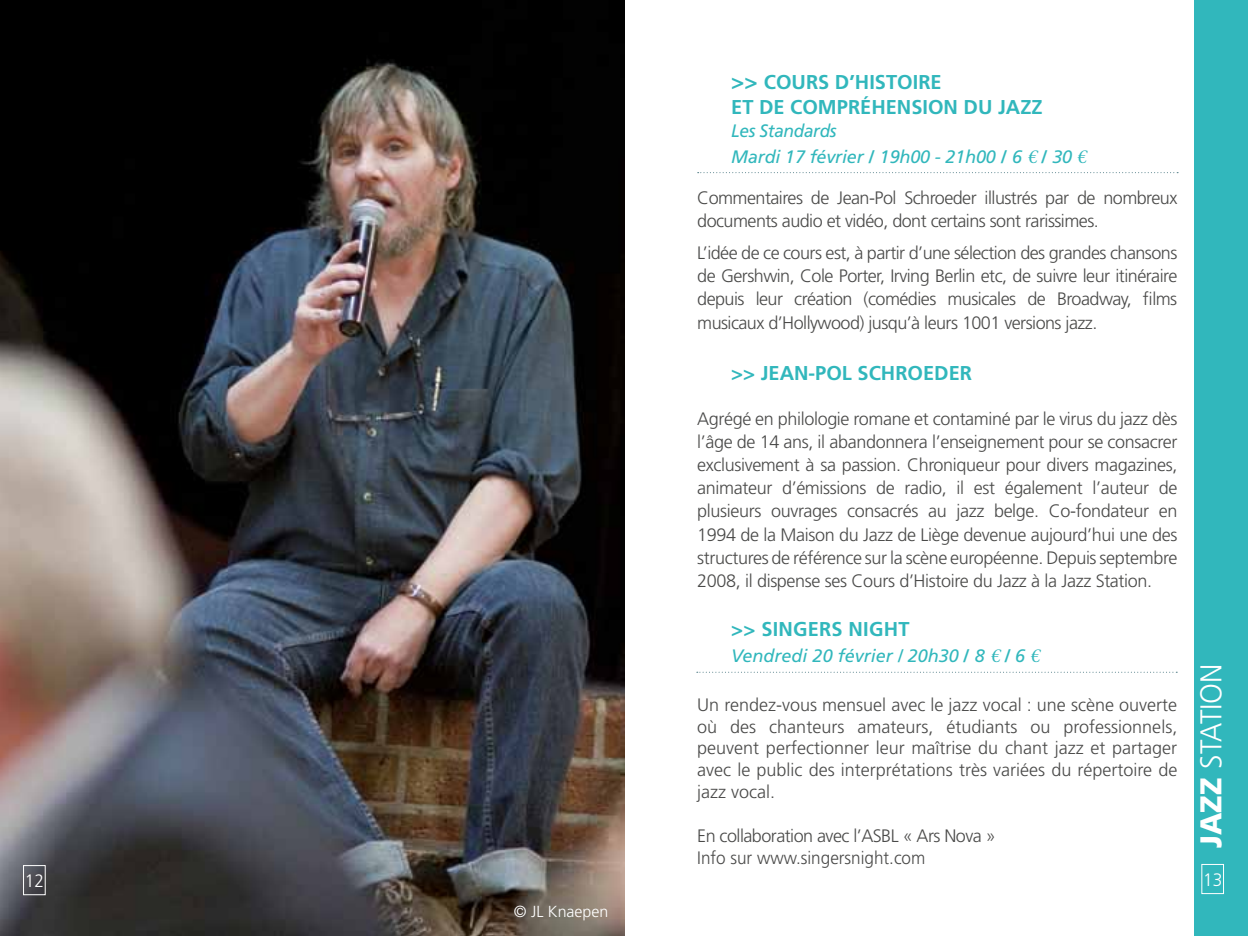
<style>
.page{position:relative;width:1248px;height:936px;background:#fff}
.page>*{position:absolute;margin:0;border:0;box-sizing:border-box;transform-origin:0 0}
.t1{font:300 30px "Frutiger";color:#fff;scale:.96 1}
.t2{font:700 20px/25.6px "Frutiger";color:#31b7bc}
.t3{font:300 18px/23.2px "Frutiger";letter-spacing:-.03em;color:#4a4a49;text-align:justify}
.t4{font:italic 18px/25.6px "Frutiger";letter-spacing:-.01em;color:#31b7bc;scale:.96 1}
.t5{font:italic 18px "Frutiger";letter-spacing:-.01em;color:#31b7bc}
.t6{font:300 18px "Frutiger";color:#fff;scale:.96 1}
.t7{font:300 16px "Frutiger";color:#fff}
.s1{font-size:22px}
.s2{font-weight:700;font-style:normal}
.s3{font-family:"Garamond Premr Pro";font-size:20px}
.s4{font-weight:900}
</style>
<div class="page">
<img style="left:0;top:0;width:624px;height:935px">
<div style="left:1194px;top:0;width:53px;height:935px;background:#31b7bc"></div>
<div style="left:1201px;top:863px;width:22px;height:31px;border:1px solid #fff"></div>
<svg style="left:697px;top:172px;width:480px;height:1px"></svg>
<div style="left:23px;top:865px;width:23px;height:30px;border:1px solid #fff"></div>
<svg style="left:696px;top:671px;width:481px;height:1px"></svg>
<p class="t2" style="left:731px;top:69px;width:313px"><span class="s1">&gt;&gt;</span> COURS D’HISTOIRE<br>ET DE COMPRÉHENSION DU JAZZ</p>
<p class="t4" style="left:731px;top:118px;width:376px">Les Standards<br>Mardi 17 février <span class="s2">/</span> 19h00 - 21h00 <span class="s2">/</span> 6 <span class="s3">€</span> <span class="s2">/</span> 30 <span class="s3">€</span></p>
<p class="t3" style="left:697px;top:186px;width:481px">Commentaires de Jean-Pol Schroeder illustrés par de nombreux documents audio et vidéo, dont certains sont rarissimes.</p>
<p class="t3" style="left:697px;top:241px;width:481px">L’idée de ce cours est, à partir d’une sélection des grandes chansons de Gershwin, Cole Porter, Irving Berlin etc, de suivre leur itinéraire depuis leur création (comédies musicales de Broadway, films musicaux d’Hollywood) jusqu’à leurs 1001 versions jazz.</p>
<p class="t2" style="left:731px;top:360px;width:242px">&gt;&gt; JEAN-POL SCHROEDER</p>
<p class="t3" style="left:697px;top:407px;width:481px">Agrégé en philologie romane et contaminé par le virus du jazz dès l’âge de 14 ans, il abandonnera l’enseignement pour se consacrer exclusivement à sa passion. Chroniqueur pour divers magazines, animateur d’émissions de radio, il est également l’auteur de plusieurs ouvrages consacrés au jazz belge. Co-fondateur en 1994 de la Maison du Jazz de Liège devenue aujourd’hui une des structures de référence sur la scène européenne. Depuis septembre 2008, il dispense ses Cours d’Histoire du Jazz à la Jazz Station.</p>
<p class="t2" style="left:731px;top:616px;width:43px">&gt;&gt; SINGERS</p>
<p class="t2" style="left:848px;top:616px;width:13px">NIGHT</p>
<p class="t5" style="left:731px;top:644px;width:314px">Vendredi 20 février / 20h30 <span class="s2">/</span> 8 <span class="s3">€</span> <span class="s2">/</span> 6 <span class="s3">€</span></p>
<p class="t3" style="left:697px;top:694px;width:481px;line-height:21.6px">U n rendez-vous mensuel avec le jazz vocal : une scène ouverte où des chanteurs amateurs, étudiants ou professionnels, peuvent perfectionner leur maîtrise du chant jazz et partager avec le public des interprétations très variées du répertoire de jazz vocal.</p>
<p class="t3" style="left:697px;top:825px;width:300px;line-height:21.6px">En collaboration avec l’ASBL « Ars Nova »<br>Info sur www.singersnight.com</p>
<h1 class="t1" style="left:1193px;top:848px;width:194px;rotate:-90deg"><span class="s4">JAZZ</span> STATION</h1>
<p class="t6" style="left:25px;top:870px;width:22px">12</p>
<p class="t6" style="left:1202px;top:869px;width:22px">13</p>
<p class="t7" style="left:513px;top:902px;width:96px">© JL Knaepen</p>
</div>
